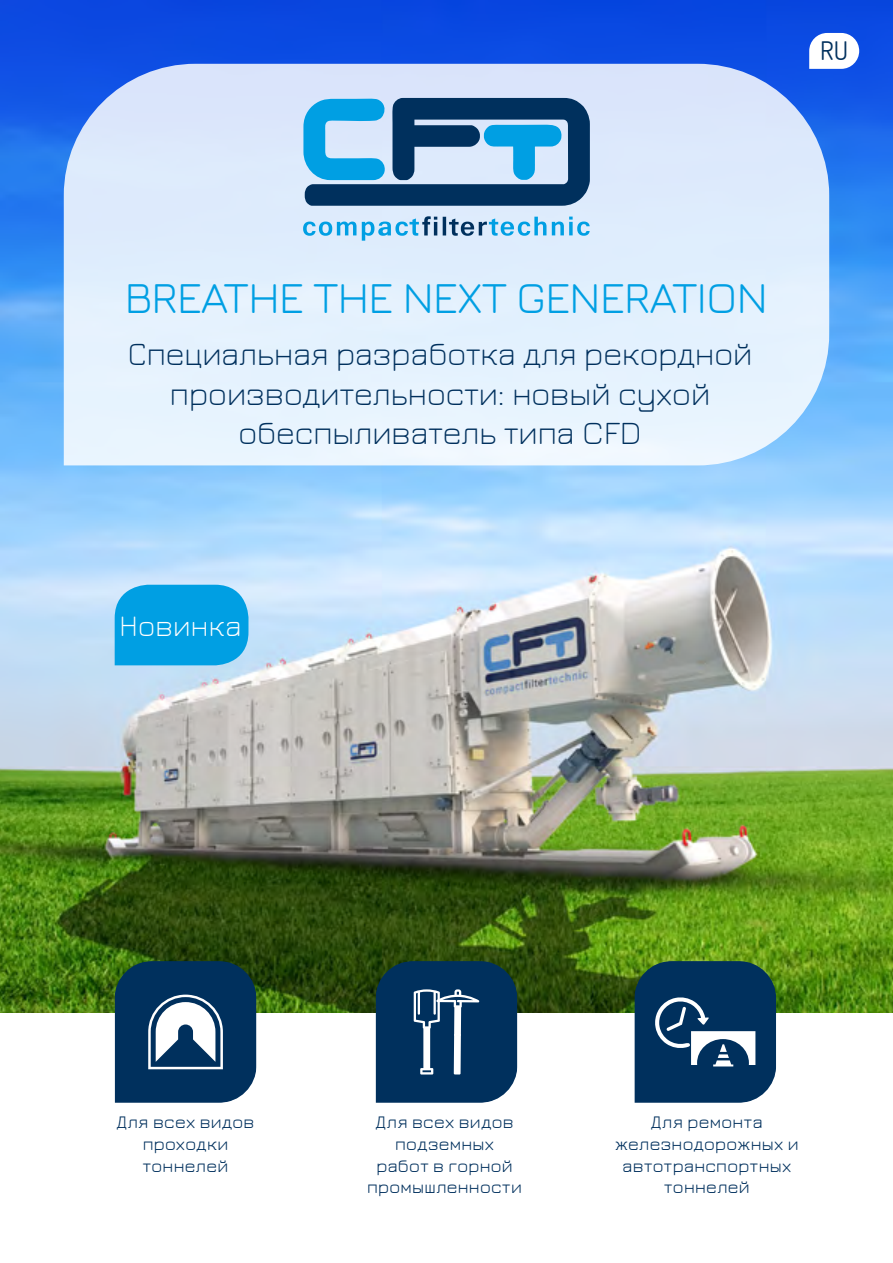
<style>
.page{position:relative;width:893px;height:1263px;background:#fff}
.page>*{position:absolute;margin:0;border:0;box-sizing:border-box;transform-origin:0 0}
.t1{font:45px "Jura";letter-spacing:-.025em;color:#009fe3}
.t2{font:300 33px/39.6px "Jura";color:#00305d;text-align:center}
.t3{font:300 30px "Jura";letter-spacing:.01em;color:#fff}
.t4{font:25.5px "Dosis";color:#00305d}
.t5{font:18px/21.6px "Jura";letter-spacing:.015em;color:#00305d;text-align:center}
</style>
<div class="page">
<img style="left:0;top:0;width:893px;height:1012px">
<svg style="left:64px;top:64px;width:765px;height:401px;background:#dbe9fc"></svg>
<svg style="left:303px;top:98px;width:287px;height:108px;background:#4b85ae"></svg>
<svg style="left:303px;top:216px;width:287px;height:25px;background:#a3d0ed"></svg>
<svg style="left:115px;top:961px;width:141px;height:142px;background:#295274"></svg>
<svg style="left:376px;top:961px;width:141px;height:142px;background:#174268"></svg>
<svg style="left:634px;top:961px;width:142px;height:142px;background:#1f4a6c"></svg>
<div style="left:115px;top:585px;width:133px;height:80px;background:#009fe3"></div>
<svg style="left:809px;top:33px;width:50px;height:36px"></svg>
<h3 class="t4" style="left:820px;top:34px;width:30px">RU</h3>
<h1 class="t1" style="left:124px;top:265px;width:645px">BREATHE THE NEXT GENERATION</h1>
<h2 class="t2" style="left:128px;top:331px;width:626px">Специальная разработка для рекордной производительности: новый сухой обеспыливатель типа CFD</h2>
<h3 class="t3" style="left:120px;top:604px;width:123px">Новинка</h3>
<p class="t5" style="left:117px;top:1110px;width:139px">Для всех видов проходки тоннелей</p>
<p class="t5" style="left:367px;top:1110px;width:156px">Для всех видов подземных работ в горной промышленности</p>
<p class="t5" style="left:615px;top:1110px;width:185px">Для ремонта железнодорожных и автотранспортных тоннелей</p>
</div>
